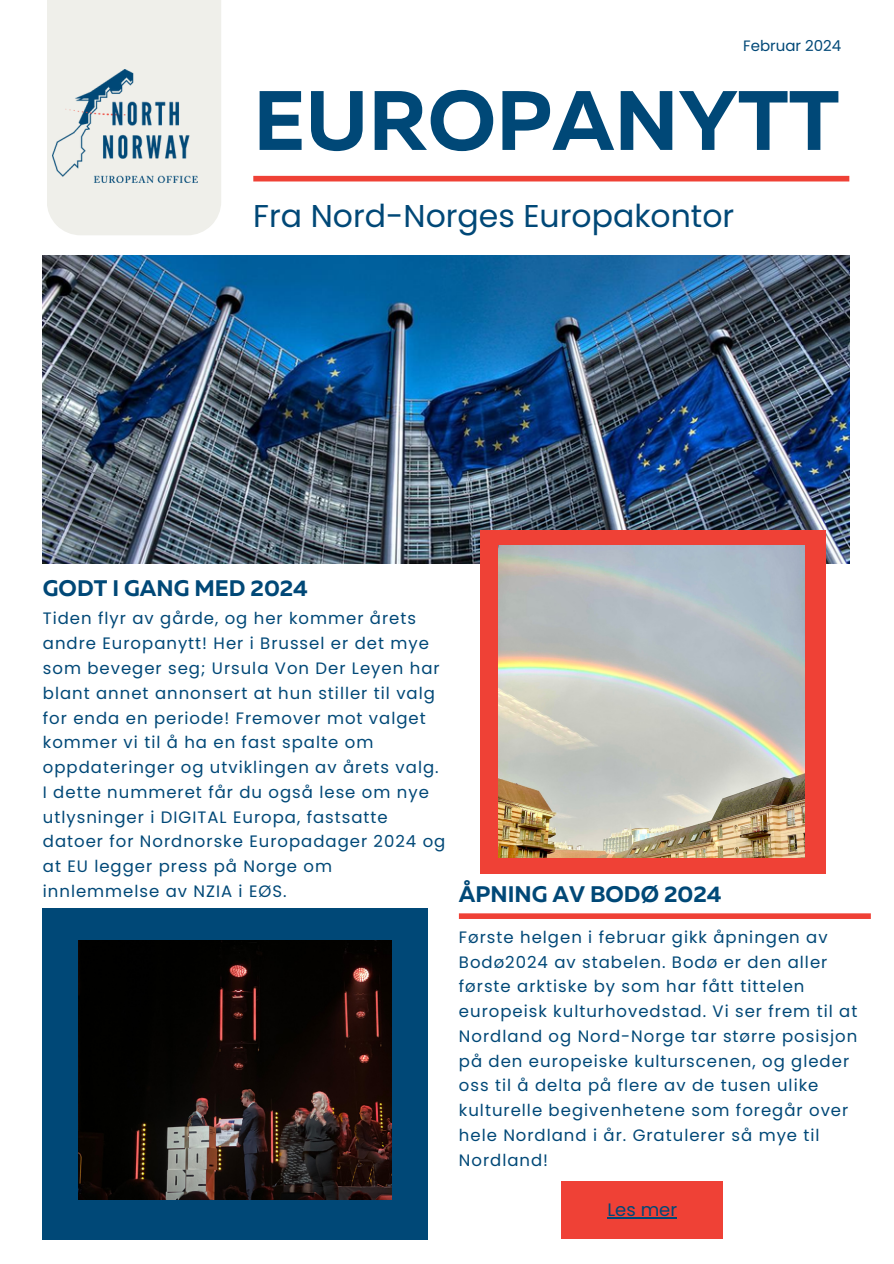
<style>
.page{position:relative;width:894px;height:1264px;background:#fff}
.page>*{position:absolute;margin:0;border:0;box-sizing:border-box;transform-origin:0 0}
.t1{font:700 84px "Muller";color:#004877}
.t2{font:31.5px "Poppins";color:#004877}
.t3{font:700 22.5px "Muller";color:#004877}
.t4{font:18px "Poppins";color:#004877}
.t5{font:16.5px/24.8px "Poppins";letter-spacing:.06em;color:#004877}
.t6{font:15px "Poppins";color:#004877}
</style>
<div class="page">
<img style="left:43px;top:256px;width:805px;height:307px">
<div style="left:47px;top:0;width:174px;height:235px;background:#efefea"></div>
<div style="left:253px;top:176px;width:596px;height:5px;background:#ef4136"></div>
<div style="left:43px;top:908px;width:384px;height:332px;background:#004877"></div>
<img style="left:53px;top:70px;width:144px;height:112px">
<div style="left:459px;top:913px;width:411px;height:6px;background:#ef4136"></div>
<div style="left:561px;top:1181px;width:162px;height:57px;background:#ef4136"></div>
<div style="left:480px;top:530px;width:345px;height:343px;background:#ef4136"></div>
<img style="left:78px;top:940px;width:313px;height:259px">
<img style="left:498px;top:545px;width:306px;height:312px">
<hr style="left:607px;top:1216px;width:70px;height:2px;background:#004877">
<h3 class="t6" style="left:743px;top:35px;width:100px">Februar 2024</h3>
<p class="t1" style="left:253px;top:85px;width:587px">EUROPANYTT</p>
<p class="t2" style="left:253px;top:194px;width:482px">Fra Nord-Norges Europakontor</p>
<h3 class="t3" style="left:43px;top:579px;width:267px">GODT I GANG MED 2024</h3>
<h4 class="t5" style="left:43px;top:606px;width:404px">Tiden flyr av gårde, og her kommer årets andre Europanytt! Her i Brussel er det mye som beveger seg; Ursula Von Der Leyen har blant annet annonsert at hun stiller til valg for enda en periode! Fremover mot valget kommer vi til å ha en fast spalte om oppdateringer og utviklingen av årets valg.<br>I dette nummeret får du også lese om nye utlysninger i DIGITAL Europa, fastsatte datoer for Nordnorske Europadager 2024 og at EU legger press på Norge om innlemmelse av NZIA i EØS.</h4>
<h4 class="t3" style="left:459px;top:884px;width:264px">ÅPNING AV BODØ 2024</h4>
<p class="t5" style="left:459px;top:924px;width:400px">Første helgen i februar gikk åpningen av Bodø2024 av stabelen. Bodø er den aller første arktiske by som har fått tittelen europeisk kulturhovedstad. Vi ser frem til at Nordland og Nord-Norge tar større posisjon på den europeiske kulturscenen, og gleder oss til å delta på flere av de tusen ulike kulturelle begivenhetene som foregår over hele Nordland i år. Gratulerer så mye til Nordland!</p>
<h4 class="t4" style="left:607px;top:1196px;width:71px">Les mer</h4>
</div>
